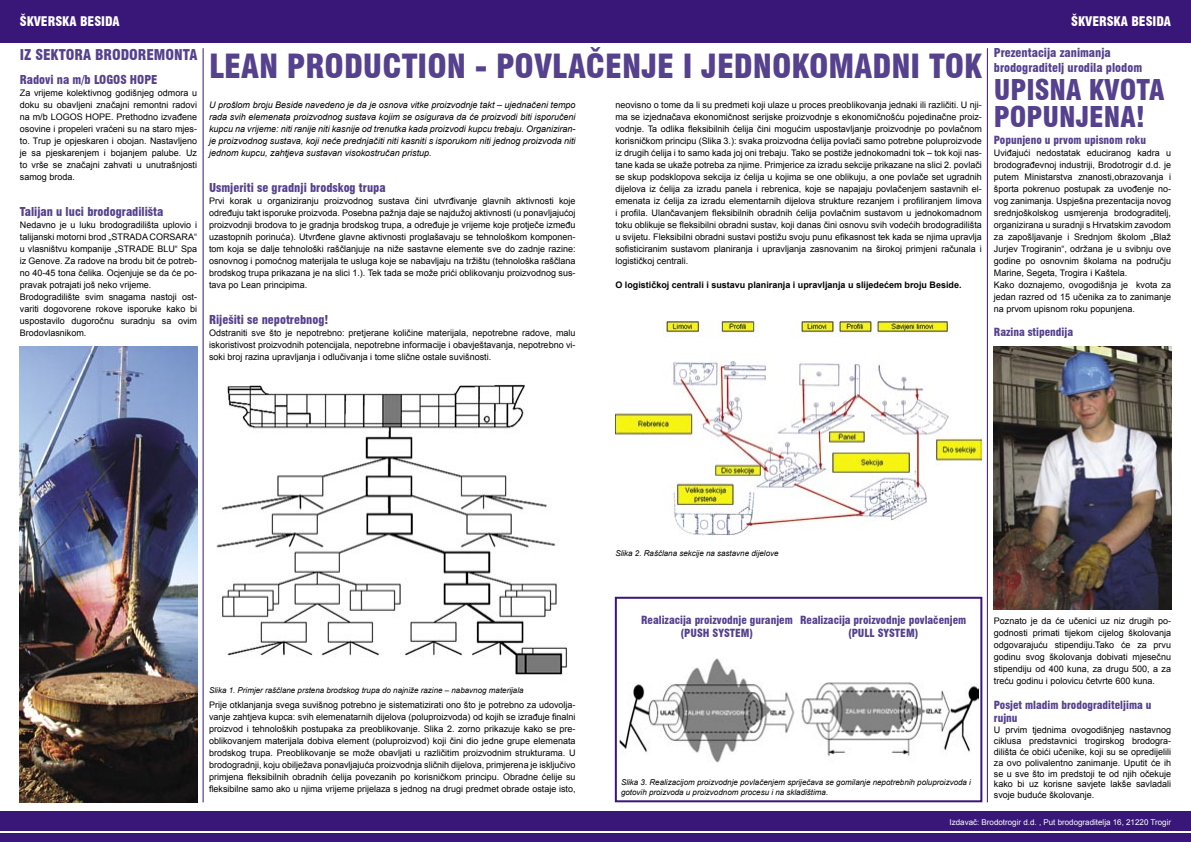
<style>
.page{position:relative;width:1191px;height:842px;background:#fff}
.page>*{position:absolute;margin:0;border:0;box-sizing:border-box;transform-origin:0 0}
.t1{font:900 condensed 32.5px "Swiss 721 BT";color:#55418d}
.t2{font:900 condensed 28px "Swiss 721 BT";color:#55418d}
.t3{font:900 condensed 14.6px "Swiss 721 BT";color:#55418d}
.t4{font:900 condensed 13px "Swiss 721 BT";color:#fff}
.t5{font:900 condensed 12px "Swiss 721 BT";color:#55418d}
.t6{font:900 condensed 11px/13.2px "Swiss 721 BT";color:#55418d}
.t7{font:9px/12px "Arial";color:#000;text-align:justify}
.t8{font:italic 9px/12px "Arial";color:#000;text-align:justify}
.t9{font:700 9px "Arial";color:#000}
.t10{font:italic 8px/9.6px "Arial";color:#000}
.t11{font:8px "Arial";color:#fff}
</style>
<div class="page">
<div style="left:0;top:0;width:595px;height:43px;background:#381778"></div>
<div style="left:0;top:811px;width:595px;height:31px;background:#381778"></div>
<hr style="left:0;top:831px;width:595px;height:2px;background:#fff">
<div style="left:595px;top:0;width:596px;height:43px;background:#381778"></div>
<div style="left:595px;top:811px;width:596px;height:31px;background:#381778"></div>
<hr style="left:595px;top:831px;width:596px;height:2px;background:#fff">
<div style="left:615px;top:597px;width:367px;height:205px;border:2px solid #381778"></div>
<img style="left:20px;top:347px;width:177px;height:455px">
<img style="left:994px;top:347px;width:177px;height:262px">
<hr style="left:203px;top:48px;width:1px;height:754px;background:#381778">
<hr style="left:987px;top:48px;width:1px;height:754px;background:#381778">
<img style="left:216px;top:384px;width:352px;height:291px">
<img style="left:615px;top:322px;width:367px;height:214px">
<img style="left:619px;top:658px;width:359px;height:105px">
<p class="t4" style="left:20px;top:14px;width:101px">ŠKVERSKA BESIDA</p>
<p class="t4" style="left:1071px;top:14px;width:101px">ŠKVERSKA BESIDA</p>
<p class="t3" style="left:20px;top:46px;width:179px">IZ SEKTORA BRODOREMONTA</p>
<p class="t5" style="left:20px;top:72px;width:139px">Radovi na m/b LOGOS HOPE</p>
<p class="t7" style="left:20px;top:87px;width:179px">Za vrijeme kolektivnog godišnjeg odmora u doku su obavljeni značajni remontni radovi na m/b LOGOS HOPE. Prethodno izvađene osovine i propeleri vraćeni su na staro mjes&shy;to. Trup je opjeskaren i obojan. Nastavljeno je sa pjeskarenjem i bojanjem palube. Uz to vrše se značajni zahvati u unutrašnjosti samog broda.</p>
<p class="t5" style="left:20px;top:204px;width:145px">Talijan u luci brodogradilišta</p>
<p class="t7" style="left:20px;top:219px;width:179px">Nedavno je u luku brodogradilišta uplovio i talijanski motorni brod „STRADA CORSARA“ u vlasništvu kompanije „STRADE BLU“ Spa iz Genove. Za radove na brodu bit će potreb&shy;no 40-45 tona čelika. Ocjenjuje se da će po&shy;pravak potrajati još neko vrijeme.</p>
<p class="t7" style="left:20px;top:291px;width:179px">Brodogradilište svim snagama nastoji ost&shy;variti dogovorene rokove isporuke kako bi uspostavilo dugoročnu suradnju sa ovim Brodovlasnikom.</p>
<p class="t1" style="left:209px;top:47px;width:774px">LEAN PRODUCTION - POVLAČENJE I JEDNOKOMADNI TOK</p>
<p class="t8" style="left:209px;top:99px;width:368px">U prošlom broju Beside navedeno je da je osnova vitke proizvodnje takt – ujednačeni tempo rada svih elemenata proizvodnog sustava kojim se osigurava da će proizvodi biti isporučeni kupcu na vrijeme: niti ranije niti kasnije od trenutka kada proizvodi kupcu trebaju. Organiziran&shy;je proizvodnog sustava, koji neće prednjačiti niti kasniti s isporukom niti jednog proizvoda niti jednom kupcu, zahtjeva sustavan visokostručan pristup.</p>
<p class="t5" style="left:209px;top:180px;width:178px">Usmjeriti se gradnji brodskog trupa</p>
<p class="t7" style="left:209px;top:195px;width:368px">Prvi korak u organiziranju proizvodnog sustava čini utvrđivanje glavnih aktivnosti koje određuju takt isporuke proizvoda. Posebna pažnja daje se najdužoj aktivnosti (u ponavljajućoj proizvodnji brodova to je gradnja brodskog trupa, a određuje je vrijeme koje protječe između uzastopnih porinuća). Utvrđene glavne aktivnosti proglašavaju se tehnološkom komponen&shy;tom koja se dalje tehnološki raščlanjuje na niže sastavne elemente sve do zadnje razine: osnovnog i pomoćnog materijala te usluga koje se nabavljaju na tržištu (tehnološka raščlana brodskog trupa prikazana je na slici 1.). Tek tada se može prići oblikovanju proizvodnog sus&shy;tava po Lean principima.</p>
<p class="t5" style="left:209px;top:312px;width:121px">Riješiti se nepotrebnog!</p>
<p class="t7" style="left:209px;top:327px;width:368px">Odstraniti sve što je nepotrebno: pretjerane količine materijala, nepotrebne radove, malu iskoristivost proizvodnih potencijala, nepotrebne informacije i obavještavanja, nepotrebno vi&shy;soki broj razina upravljanja i odlučivanja i tome slične ostale suvišnosti.</p>
<p class="t7" style="left:615px;top:99px;width:368px">neovisno o tome da li su predmeti koji ulaze u proces preoblikovanja jednaki ili različiti. U nji&shy;ma se izjednačava ekonomičnost serijske proizvodnje s ekonomičnošću pojedinačne proiz&shy;vodnje. Ta odlika fleksibilnih ćelija čini mogućim uspostavljanje proizvodnje po povlačnom korisničkom principu (Slika 3.): svaka proizvodna ćelija povlači samo potrebne poluproizvode iz drugih ćelija i to samo kada joj oni trebaju. Tako se postiže jednokomadni tok – tok koji nas&shy;tane kada se ukaže potreba za njime. Primjerice za izradu sekcije prikazane na slici 2. povlači se skup podsklopova sekcija iz ćelija u kojima se one oblikuju, a one povlače set ugradnih dijelova iz ćelija za izradu panela i rebrenica, koje se napajaju povlačenjem sastavnih el&shy;emenata iz ćelija za izradu elementarnih dijelova strukture rezanjem i profiliranjem limova i profila. Ulančavanjem fleksibilnih obradnih ćelija povlačnim sustavom u jednokomadnom toku oblikuje se fleksibilni obradni sustav, koji danas čini osnovu svih vodećih brodogradilišta u svijetu. Fleksibilni obradni sustavi postižu svoju punu efikasnost tek kada se njima upravlja sofisticiranim sustavom planiranja i upravljanja zasnovanim na širokoj primjeni računala i logističkoj centrali.</p>
<p class="t9" style="left:615px;top:279px;width:348px">O logističkoj centrali i sustavu planiranja i upravljanja u slijedećem broju Beside.</p>
<p class="t5" style="left:994px;top:46px;width:118px">Prezentacija zanimanja</p>
<p class="t5" style="left:994px;top:60px;width:150px">brodograditelj urodila plodom</p>
<p class="t2" style="left:994px;top:73px;width:172px">UPISNA KVOTA</p>
<p class="t2" style="left:994px;top:100px;width:153px">POPUNJENA!</p>
<p class="t6" style="left:994px;top:133px;width:154px">Popunjeno u prvom upisnom roku</p>
<p class="t7" style="left:994px;top:147px;width:179px">Uviđajući nedostatak educiranog kadra u brodograđevnoj industriji, Brodotrogir d.d. je putem Ministarstva znanosti,obrazovanja i športa pokrenuo postupak za uvođenje no&shy;vog zanimanja. Uspješna prezentacija novog srednjoškolskog usmjerenja brodograditelj, organizirana u suradnji s Hrvatskim zavodom za zapošljavanje i Srednjom školom „Blaž Jurjev Trogiranin“, održana je u svibnju ove godine po osnovnim školama na području Marine, Segeta, Trogira i Kaštela.</p>
<p class="t7" style="left:994px;top:279px;width:179px">Kako doznajemo, ovogodišnja je kvota za jedan razred od 15 učenika za to zanimanje na prvom upisnom roku popunjena.</p>
<p class="t6" style="left:994px;top:325px;width:81px">Razina stipendija</p>
<p class="t10" style="left:209px;top:685px;width:316px">Slika 1. Primjer raščlane prstena brodskog trupa do najniže razine – nabavnog materijala</p>
<p class="t7" style="left:209px;top:699px;width:368px">Prije otklanjanja svega suvišnog potrebno je sistematizirati ono što je potrebno za udovolja&shy;vanje zahtjeva kupca: svih elemenatarnih dijelova (poluproizvoda) od kojih se izrađuje finalni proizvod i tehnoloških postupaka za preoblikovanje. Slika 2. zorno prikazuje kako se pre&shy;oblikovanjem materijala dobiva element (poluproizvod) koji čini dio jedne grupe elemenata brodskog trupa. Preoblikovanje se može obavljati u različitim proizvodnim strukturama. U brodogradnji, koju obilježava ponavljajuća proizvodnja sličnih dijelova, primjerena je isključivo primjena fleksibilnih obradnih ćelija povezanih po korisničkom principu. Obradne ćelije su fleksibilne samo ako u njima vrijeme prijelaza s jednog na drugi predmet obrade ostaje isto,</p>
<p class="t10" style="left:615px;top:548px;width:165px">Slika 2. Raščlana sekcije na sastavne dijelove</p>
<p class="t6" style="left:641px;top:613px;width:153px">Realizacija proizvodnje guranjem</p>
<p class="t6" style="left:680px;top:626px;width:74px">(PUSH SYSTEM)</p>
<p class="t6" style="left:800px;top:613px;width:168px">Realizacija proizvodnje povlačenjem</p>
<p class="t6" style="left:848px;top:626px;width:72px">(PULL SYSTEM)</p>
<p class="t10" style="left:621px;top:778px;width:351px">Slika 3. Realizacijom proizvodnje povlačenjem spriječava se gomilanje nepotrebnih poluproizvoda i gotovih proizvoda u proizvodnom procesu i na skladištima.</p>
<p class="t7" style="left:994px;top:615px;width:179px">Poznato je da će učenici uz niz drugih po&shy;godnosti primati tijekom cijelog školovanja odgovarajuću stipendiju.Tako će za prvu godinu svog školovanja dobivati mjesečnu stipendiju od 400 kuna, za drugu 500, a za treću godinu i polovicu četvrte 600 kuna.</p>
<p class="t6" style="left:994px;top:699px;width:159px">Posjet mladim brodograditeljima u rujnu</p>
<p class="t7" style="left:994px;top:725px;width:179px;line-height:10.8px">U prvim tjednima ovogodišnjeg nastavnog ciklusa predstavnici trogirskog brodogra&shy;dilišta će obići učenike, koji su se opredijelili za ovo polivalentno zanimanje. Uputit će ih se u sve što im predstoji te od njih očekuje kako bi uz korisne savjete lakše savladali svoje buduće školovanje.</p>
<p class="t11" style="left:949px;top:817px;width:223px">Izdavač: Brodotrogir d.d. , Put brodograditelja 16, 21220 Trogir</p>
</div>
